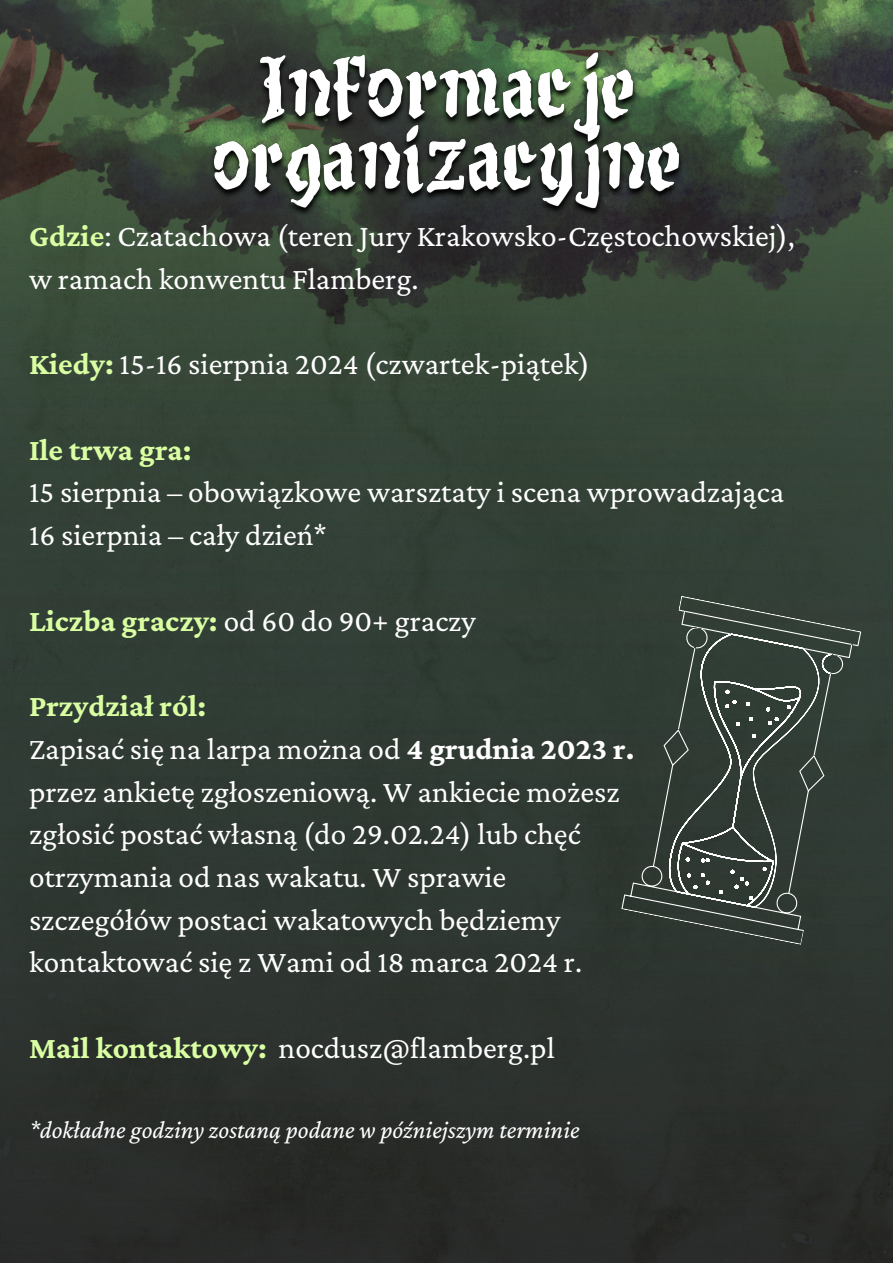
<style>
.page{position:relative;width:893px;height:1264px;background:#fff}
.page>*{position:absolute;margin:0;border:0;box-sizing:border-box;transform-origin:0 0}
.t1{font:31.2px "Crimson Pro";color:#fff}
.t2{font:700 31.2px "Crimson Pro";color:#d9ffa2}
.t3{font:italic 25.2px "Crimson Pro";color:#fff}
.s1{font-weight:700;color:#d9ffa2}
.s2{font-weight:700}
</style>
<div class="page">
<img style="left:0;top:0;width:892px;height:1262px">
<svg style="left:619px;top:595px;width:244px;height:350px;background:#3c463f"></svg>
<img style="left:206px;top:42px;width:481px;height:178px">
<p class="t1" style="left:29px;top:218px;width:767px"><span class="s1">Gdzie</span>: Czatachowa (teren Jury Krakowsko-Częstochowskiej),</p>
<p class="t1" style="left:29px;top:261px;width:391px">w ramach konwentu Flamberg.</p>
<p class="t1" style="left:29px;top:346px;width:562px"><span class="s1">Kiedy:</span> 15-16 sierpnia 2024 (czwartek-piątek)</p>
<p class="t2" style="left:29px;top:431px;width:164px">Ile trwa gra:</p>
<p class="t1" style="left:29px;top:474px;width:756px">15 sierpnia – obowiązkowe warsztaty i scena wprowadzająca</p>
<p class="t1" style="left:29px;top:517px;width:299px">16 sierpnia – cały dzień*</p>
<p class="t1" style="left:29px;top:602px;width:448px"><span class="s1">Liczba graczy:</span> od 60 do 90+ graczy</p>
<p class="t2" style="left:29px;top:688px;width:178px">Przydział ról:</p>
<p class="t1" style="left:29px;top:730px;width:607px">Zapisać się na larpa można od <span class="s2">4 grudnia 2023 r.</span></p>
<p class="t1" style="left:29px;top:773px;width:592px">przez ankietę zgłoszeniową. W ankiecie możesz</p>
<p class="t1" style="left:29px;top:816px;width:553px">zgłosić postać własną (do 29.02.24) lub chęć</p>
<p class="t1" style="left:29px;top:859px;width:479px">otrzymania od nas wakatu. W sprawie</p>
<p class="t1" style="left:29px;top:901px;width:533px">szczegółów postaci wakatowych będziemy</p>
<p class="t1" style="left:29px;top:944px;width:554px">kontaktować się z Wami od 18 marca 2024 r.</p>
<p class="t1" style="left:29px;top:1029px;width:527px"><span class="s1">Mail kontaktowy:</span> nocdusz@flamberg.pl</p>
<p class="t3" style="left:29px;top:1115px;width:552px">*dokładne godziny zostaną podane w późniejszym terminie</p>
</div>
